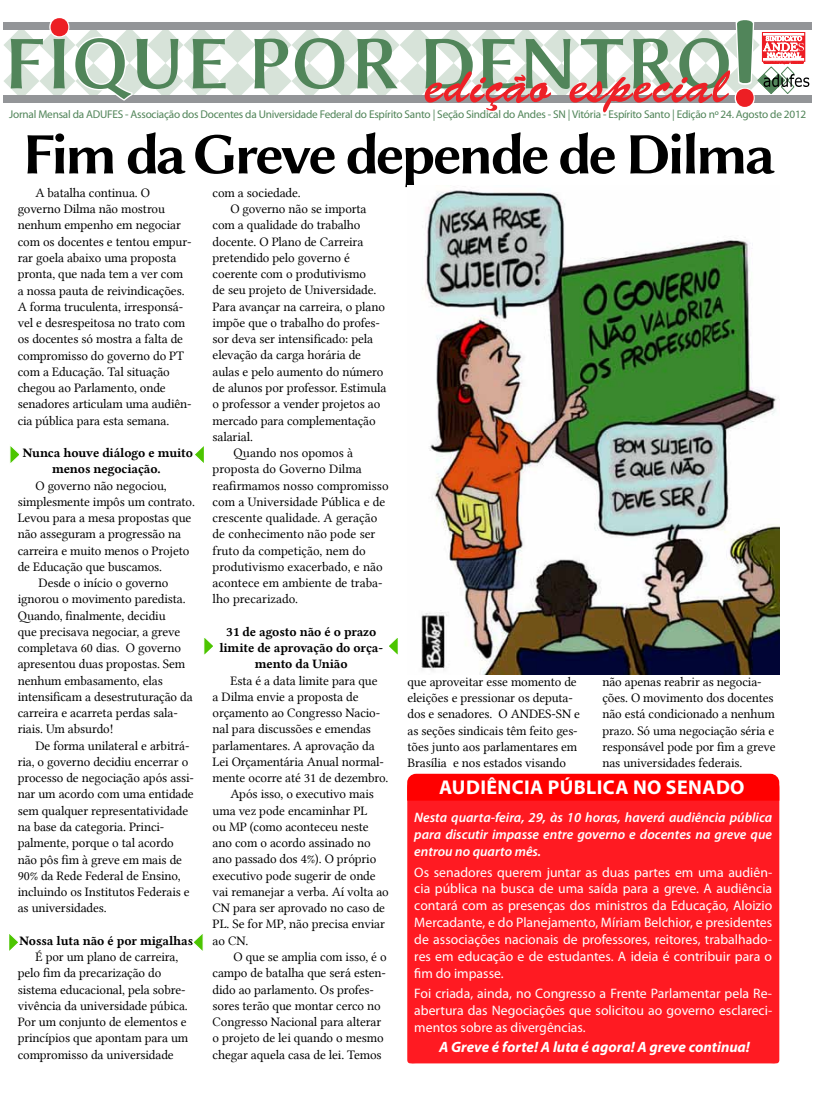
<style>
.page{position:relative;width:815px;height:1099px;background:#fff}
.page>*{position:absolute;margin:0;border:0;box-sizing:border-box;transform-origin:0 0}
.t1{font:58.75px "Lin Biolinum B";letter-spacing:-.06em;color:#000}
.t2{font:700 20px "Myriad Pro";letter-spacing:.02em;color:#fff}
.t3{font:italic 700 15px "Myriad Pro";color:#fff}
.t4{font:13.75px/16.9px "Myriad Pro";color:#fff;text-align:justify}
.t5{font:italic 600 13.75px/16.9px "Myriad Pro";color:#fff;text-align:justify}
.t6{font:13.12px/16.2px "Lin Libertine";letter-spacing:-.01em;color:#000}
.t7{font:13.12px/16.2px "Lin Libertine B";letter-spacing:-.01em;color:#000;text-align:center}
.t8{font:11.25px "Myriad Pro";letter-spacing:-.02em;color:#508458}
</style>
<div class="page">
<svg style="left:10px;top:446px;width:9px;height:17px"></svg>
<svg style="left:195px;top:446px;width:9px;height:17px"></svg>
<div style="left:407px;top:800px;width:372px;height:264px;background:#ff1a22"></div>
<div style="left:407px;top:773px;width:372px;height:27px;background:#f00"></div>
<img style="left:421px;top:190px;width:359px;height:484px">
<svg style="left:9px;top:934px;width:9px;height:17px"></svg>
<svg style="left:194px;top:934px;width:9px;height:17px"></svg>
<svg style="left:204px;top:638px;width:9px;height:17px"></svg>
<svg style="left:389px;top:638px;width:9px;height:17px"></svg>
<svg style="left:3px;top:18px;width:806px;height:94px"></svg>
<p class="t8" style="left:9px;top:107px;width:799px">Jornal Mensal da ADUFES - Associação dos Docentes da Universidade Federal do Espírito Santo | Seção Sindical do Andes - SN | Vitória - Espírito Santo | Edição nº 24. Agosto de 2012</p>
<h1 class="t1" style="left:22px;top:113px;width:754px">Fim da Greve depende de Dilma</h1>
<p class="t6" style="left:213px;top:184px;width:90px">com a sociedade.</p>
<p class="t6" style="left:230px;top:201px;width:138px">O governo não se importa</p>
<p class="t6" style="left:213px;top:217px;width:149px">com a qualidade do trabalho</p>
<p class="t6" style="left:213px;top:233px;width:152px">docente. O Plano de Carreira</p>
<p class="t6" style="left:213px;top:249px;width:139px">pretendido pelo governo é</p>
<p class="t6" style="left:213px;top:266px;width:155px">coerente com o produtivismo</p>
<p class="t6" style="left:213px;top:282px;width:165px">de seu projeto de Universidade.</p>
<p class="t6" style="left:213px;top:298px;width:174px">Para avançar na carreira, o plano</p>
<p class="t6" style="left:213px;top:314px;width:169px">impõe que o trabalho do profes-</p>
<p class="t6" style="left:213px;top:331px;width:162px">sor deva ser intensificado: pela</p>
<p class="t6" style="left:213px;top:347px;width:150px">elevação da carga horária de</p>
<p class="t6" style="left:213px;top:363px;width:172px">aulas e pelo aumento do número</p>
<p class="t6" style="left:213px;top:379px;width:175px">de alunos por professor. Estimula</p>
<p class="t6" style="left:213px;top:396px;width:169px">o professor a vender projetos ao</p>
<p class="t6" style="left:213px;top:412px;width:165px">mercado para complementação</p>
<p class="t6" style="left:213px;top:428px;width:42px">salarial.</p>
<p class="t6" style="left:234px;top:444px;width:121px">Quando nos opomos à</p>
<p class="t6" style="left:213px;top:461px;width:151px">proposta do Governo Dilma</p>
<p class="t6" style="left:213px;top:477px;width:178px">reafirmamos nosso compromisso</p>
<p class="t6" style="left:213px;top:493px;width:174px">com a Universidade Pública e de</p>
<p class="t6" style="left:213px;top:509px;width:166px">crescente qualidade. A geração</p>
<p class="t6" style="left:213px;top:526px;width:164px">de conhecimento não pode ser</p>
<p class="t6" style="left:213px;top:542px;width:155px">fruto da competição, nem do</p>
<p class="t6" style="left:213px;top:558px;width:172px">produtivismo exacerbado, e não</p>
<p class="t6" style="left:213px;top:574px;width:172px">acontece em ambiente de traba-</p>
<p class="t6" style="left:213px;top:591px;width:87px">lho precarizado.</p>
<p class="t7" style="left:219px;top:623px;width:165px">31 de agosto não é o prazo limite de aprovação do orça&shy;mento da União</p>
<p class="t6" style="left:230px;top:672px;width:149px">Esta é a data limite para que</p>
<p class="t6" style="left:213px;top:688px;width:147px">a Dilma envie a proposta de</p>
<p class="t6" style="left:213px;top:704px;width:169px">orçamento ao Congresso Nacio-</p>
<p class="t6" style="left:213px;top:721px;width:160px">nal para discussões e emendas</p>
<p class="t6" style="left:213px;top:737px;width:164px">parlamentares. A aprovação da</p>
<p class="t6" style="left:213px;top:753px;width:173px">Lei Orçamentária Anual normal-</p>
<p class="t6" style="left:213px;top:769px;width:177px">mente ocorre até 31 de dezembro.</p>
<p class="t6" style="left:230px;top:786px;width:145px">Após isso, o executivo mais</p>
<p class="t6" style="left:213px;top:802px;width:156px">uma vez pode encaminhar PL</p>
<p class="t6" style="left:213px;top:818px;width:158px">ou MP (como aconteceu neste</p>
<p class="t6" style="left:213px;top:834px;width:160px">ano com o acordo assinado no</p>
<p class="t6" style="left:213px;top:851px;width:165px">ano passado dos 4%). O próprio</p>
<p class="t6" style="left:213px;top:867px;width:165px">executivo pode sugerir de onde</p>
<p class="t6" style="left:213px;top:883px;width:178px">vai remanejar a verba. Aí volta ao</p>
<p class="t6" style="left:213px;top:899px;width:174px">CN para ser aprovado no caso de</p>
<p class="t6" style="left:213px;top:916px;width:174px">PL. Se for MP, não precisa enviar</p>
<p class="t6" style="left:213px;top:932px;width:37px">ao CN.</p>
<p class="t6" style="left:233px;top:948px;width:155px">O que se amplia com isso, é o</p>
<p class="t6" style="left:213px;top:964px;width:175px">campo de batalha que será esten-</p>
<p class="t6" style="left:213px;top:981px;width:163px">dido ao parlamento. Os profes-</p>
<p class="t6" style="left:213px;top:997px;width:170px">sores terão que montar cerco no</p>
<p class="t6" style="left:213px;top:1013px;width:170px">Congresso Nacional para alterar</p>
<p class="t6" style="left:213px;top:1029px;width:173px">o projeto de lei quando o mesmo</p>
<p class="t6" style="left:213px;top:1046px;width:171px">chegar aquela casa de lei. Temos</p>
<p class="t6" style="left:18px;top:184px;width:175px;text-indent:18px">A batalha continua. O governo Dilma não mostrou nenhum empenho em negociar com os docentes e tentou empur&shy;rar goela abaixo uma proposta pronta, que nada tem a ver com a nossa pauta de reivindicações.<br>A forma truculenta, irresponsá&shy;vel e desrespeitosa no trato com os docentes só mostra a falta de compromisso do governo do PT com a Educação. Tal situação chegou ao Parlamento, onde senadores articulam uma audiên&shy;cia pública para esta semana.</p>
<p class="t7" style="left:23px;top:444px;width:172px">Nunca houve diálogo e muito menos negociação.</p>
<p class="t6" style="left:35px;top:477px;width:133px">O governo não negociou,</p>
<p class="t6" style="left:18px;top:493px;width:179px">simplesmente impôs um contrato.</p>
<p class="t6" style="left:18px;top:509px;width:175px">Levou para a mesa propostas que</p>
<p class="t6" style="left:18px;top:526px;width:165px">não asseguram a progressão na</p>
<p class="t6" style="left:18px;top:542px;width:173px">carreira e muito menos o Projeto</p>
<p class="t6" style="left:18px;top:558px;width:146px">de Educação que buscamos.</p>
<p class="t6" style="left:39px;top:574px;width:131px">Desde o início o governo</p>
<p class="t6" style="left:18px;top:591px;width:169px">ignorou o movimento paredista.</p>
<p class="t6" style="left:18px;top:607px;width:149px">Quando, finalmente, decidiu</p>
<p class="t6" style="left:18px;top:623px;width:164px">que precisava negociar, a greve</p>
<p class="t6" style="left:18px;top:639px;width:165px">completava 60 dias. O governo</p>
<p class="t6" style="left:18px;top:656px;width:169px">apresentou duas propostas. Sem</p>
<p class="t6" style="left:18px;top:672px;width:147px">nenhum embasamento, elas</p>
<p class="t6" style="left:18px;top:688px;width:177px">intensificam a desestruturação da</p>
<p class="t6" style="left:18px;top:704px;width:162px">carreira e acarreta perdas sala-</p>
<p class="t6" style="left:18px;top:721px;width:97px">riais. Um absurdo!</p>
<p class="t6" style="left:35px;top:737px;width:156px">De forma unilateral e arbitrá-</p>
<p class="t6" style="left:18px;top:753px;width:172px">ria, o governo decidiu encerrar o</p>
<p class="t6" style="left:18px;top:769px;width:178px">processo de negociação após assi-</p>
<p class="t6" style="left:18px;top:786px;width:178px">nar um acordo com uma entidade</p>
<p class="t6" style="left:18px;top:802px;width:172px">sem qualquer representatividade</p>
<p class="t6" style="left:18px;top:818px;width:148px">na base da categoria. Princi-</p>
<p class="t6" style="left:18px;top:834px;width:158px">palmente, porque o tal acordo</p>
<p class="t6" style="left:18px;top:851px;width:166px">não pôs fim à greve em mais de</p>
<p class="t6" style="left:18px;top:867px;width:164px">90% da Rede Federal de Ensino,</p>
<p class="t6" style="left:18px;top:883px;width:174px">incluindo os Institutos Federais e</p>
<p class="t6" style="left:18px;top:899px;width:90px">as universidades.</p>
<p class="t7" style="left:19px;top:932px;width:175px">Nossa luta não é por migalhas</p>
<p class="t6" style="left:18px;top:948px;width:172px;text-indent:18px">É por um plano de carreira, pelo fim da precarização do sistema educacional, pela sobre&shy;vivência da universidade púbica.<br>Por um conjunto de elementos e princípios que apontam para um compromisso da universidade</p>
<p class="t6" style="left:407px;top:673px;width:174px">que aproveitar esse momento de eleições e pressionar os deputa&shy;dos e senadores. O ANDES-SN e as seções sindicais têm feito ges&shy;tões junto aos parlamentares em<br>Brasília e nos estados visando</p>
<p class="t6" style="left:602px;top:673px;width:175px">não apenas reabrir as negocia&shy;ções. O movimento dos docentes não está condicionado a nenhum prazo. Só uma negociação séria e responsável pode por fim a greve nas universidades federais.</p>
<h2 class="t2" style="left:439px;top:774px;width:307px">AUDIÊNCIA PÚBLICA NO SENADO</h2>
<p class="t5" style="left:414px;top:809px;width:359px">Nesta quarta-feira, 29, às 10 horas, haverá audiência pública para discutir impasse entre governo e docentes na greve que entrou no quarto mês.</p>
<p class="t4" style="left:414px;top:863px;width:359px">Os senadores querem juntar as duas partes em uma audiên&shy;cia pública na busca de uma saída para a greve. A audiência contará com as presenças dos ministros da Educação, Aloizio Mercadante, e do Planejamento, Míriam Belchior, e presidentes de associações nacionais de professores, reitores, trabalhado&shy;res em educação e de estudantes. A ideia é contribuir para o fim do impasse.</p>
<p class="t4" style="left:414px;top:984px;width:359px">Foi criada, ainda, no Congresso a Frente Parlamentar pela Re&shy;abertura das Negociações que solicitou ao governo esclareci&shy;mentos sobre as divergências.</p>
<p class="t3" style="left:439px;top:1037px;width:312px">A Greve é forte! A luta é agora! A greve continua!</p>
</div>
